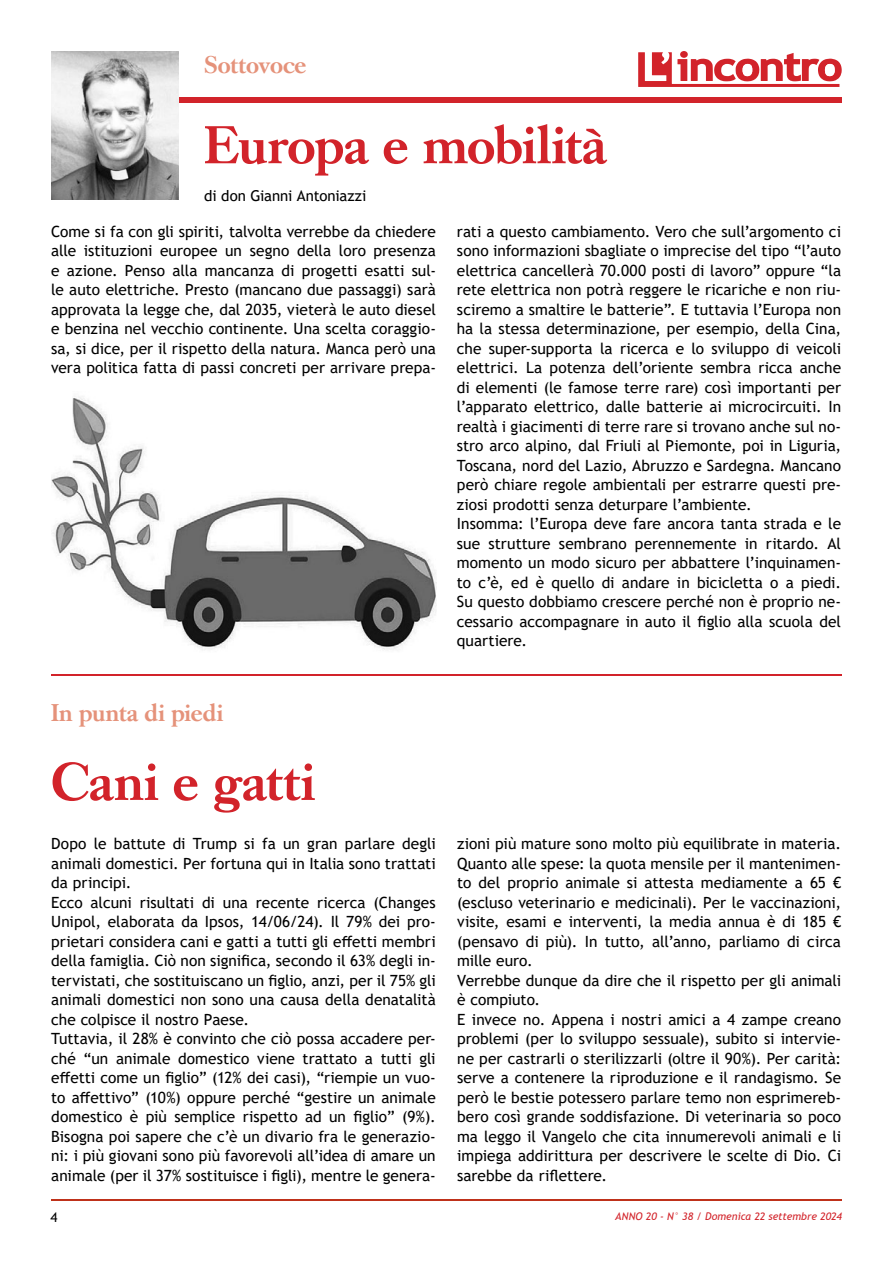
<style>
.page{position:relative;width:893px;height:1263px;background:#fff}
.page>*{position:absolute;margin:0;border:0;box-sizing:border-box;transform-origin:0 0}
.t1{font:500 52.5px "Caslon Book BE";letter-spacing:-.005em;color:#d2232a}
.t2{font:500 52.5px "Caslon Book BE";letter-spacing:.015em;color:#d2232a}
.t3{font:500 24px "Caslon Book BE";color:#e5927a}
.t4{font:15.45px/19.5px "Trebuchet MS";color:#000}
.t5{font:15px "Trebuchet MS";letter-spacing:-.01em;color:#000}
.t6{font:13.5px "Trebuchet MS";color:#000}
.t7{font:italic 10.5px "Trebuchet MS";letter-spacing:.005em;color:#d2232a}
</style>
<div class="page">
<hr style="left:51px;top:1199px;width:791px;height:1px;background:#bf311a">
<svg style="left:638px;top:52px;width:204px;height:35px"></svg>
<div style="left:51px;top:98px;width:791px;height:5px;background:#d2232a"></div>
<img style="left:51px;top:51px;width:128px;height:149px">
<hr style="left:51px;top:674px;width:791px;height:1px;background:#d2232a">
<img style="left:51px;top:397px;width:385px;height:253px">
<h2 class="t3" style="left:204px;top:51px;width:104px">Sottovoce</h2>
<h1 class="t1" style="left:204px;top:115px;width:404px">Europa e mobilità</h1>
<p class="t5" style="left:204px;top:186px;width:164px">di don Gianni Antoniazzi</p>
<p class="t4" style="left:51px;top:221px;width:387px;text-align:justify">Come si fa con gli spiriti, talvolta verrebbe da chiedere alle istituzioni europee un segno della loro presenza e azione. Penso alla mancanza di progetti esatti sul&shy;le auto elettriche. Presto (mancano due passaggi) sarà approvata la legge che, dal 2035, vieterà le auto diesel e benzina nel vecchio continente. Una scelta coraggio&shy;sa, si dice, per il rispetto della natura. Manca però una vera politica fatta di passi concreti per arrivare prepa-</p>
<p class="t4" style="left:457px;top:221px;width:386px">rati a questo cambiamento. Vero che sull’argomento ci sono informazioni sbagliate o imprecise del tipo “l’auto elettrica cancellerà 70.000 posti di lavoro” oppure “la rete elettrica non potrà reggere le ricariche e non riu&shy;sciremo a smaltire le batterie”. E tuttavia l’Europa non ha la stessa determinazione, per esempio, della Cina, che super-supporta la ricerca e lo sviluppo di veicoli elettrici. La potenza dell’oriente sembra ricca anche di elementi (le famose terre rare) così importanti per l’apparato elettrico, dalle batterie ai microcircuiti. In realtà i giacimenti di terre rare si trovano anche sul no&shy;stro arco alpino, dal Friuli al Piemonte, poi in Liguria, Toscana, nord del Lazio, Abruzzo e Sardegna. Mancano però chiare regole ambientali per estrarre questi pre&shy;ziosi prodotti senza deturpare l’ambiente.<br>Insomma: l’Europa deve fare ancora tanta strada e le sue strutture sembrano perennemente in ritardo. Al momento un modo sicuro per abbattere l’inquinamen&shy;to c’è, ed è quello di andare in bicicletta o a piedi.<br>Su questo dobbiamo crescere perché non è proprio ne&shy;cessario accompagnare in auto il figlio alla scuola del quartiere.</p>
<h2 class="t3" style="left:51px;top:699px;width:174px">In punta di piedi</h2>
<h1 class="t2" style="left:51px;top:751px;width:265px">Cani e gatti</h1>
<p class="t4" style="left:51px;top:834px;width:386px">Dopo le battute di Trump si fa un gran parlare degli animali domestici. Per fortuna qui in Italia sono trattati da principi.<br>Ecco alcuni risultati di una recente ricerca (Changes Unipol, elaborata da Ipsos, 14/06/24). Il 79% dei pro&shy;prietari considera cani e gatti a tutti gli effetti membri della famiglia. Ciò non significa, secondo il 63% degli in&shy;tervistati, che sostituiscano un figlio, anzi, per il 75% gli animali domestici non sono una causa della denatalità che colpisce il nostro Paese.<br>Tuttavia, il 28% è convinto che ciò possa accadere per&shy;ché “un animale domestico viene trattato a tutti gli effetti come un figlio” (12% dei casi), “riempie un vuo&shy;to affettivo” (10%) oppure perché “gestire un animale domestico è più semplice rispetto ad un figlio” (9%).<br>Bisogna poi sapere che c’è un divario fra le generazio&shy;ni: i più giovani sono più favorevoli all’idea di amare un animale (per il 37% sostituisce i figli), mentre le genera-</p>
<p class="t4" style="left:457px;top:834px;width:386px">zioni più mature sono molto più equilibrate in materia.<br>Quanto alle spese: la quota mensile per il mantenimen&shy;to del proprio animale si attesta mediamente a 65 € (escluso veterinario e medicinali). Per le vaccinazioni, visite, esami e interventi, la media annua è di 185 € (pensavo di più). In tutto, all’anno, parliamo di circa mille euro.<br>Verrebbe dunque da dire che il rispetto per gli animali è compiuto.<br>E invece no. Appena i nostri amici a 4 zampe creano problemi (per lo sviluppo sessuale), subito si intervie&shy;ne per castrarli o sterilizzarli (oltre il 90%). Per carità: serve a contenere la riproduzione e il randagismo. Se però le bestie potessero parlare temo non esprimereb&shy;bero così grande soddisfazione. Di veterinaria so poco ma leggo il Vangelo che cita innumerevoli animali e li impiega addirittura per descrivere le scelte di Dio. Ci sarebbe da riflettere.</p>
<p class="t6" style="left:51px;top:1209px;width:9px">4</p>
<p class="t7" style="left:615px;top:1209px;width:228px">ANNO 20 - N° 38 / Domenica 22 settembre 2024</p>
</div>
